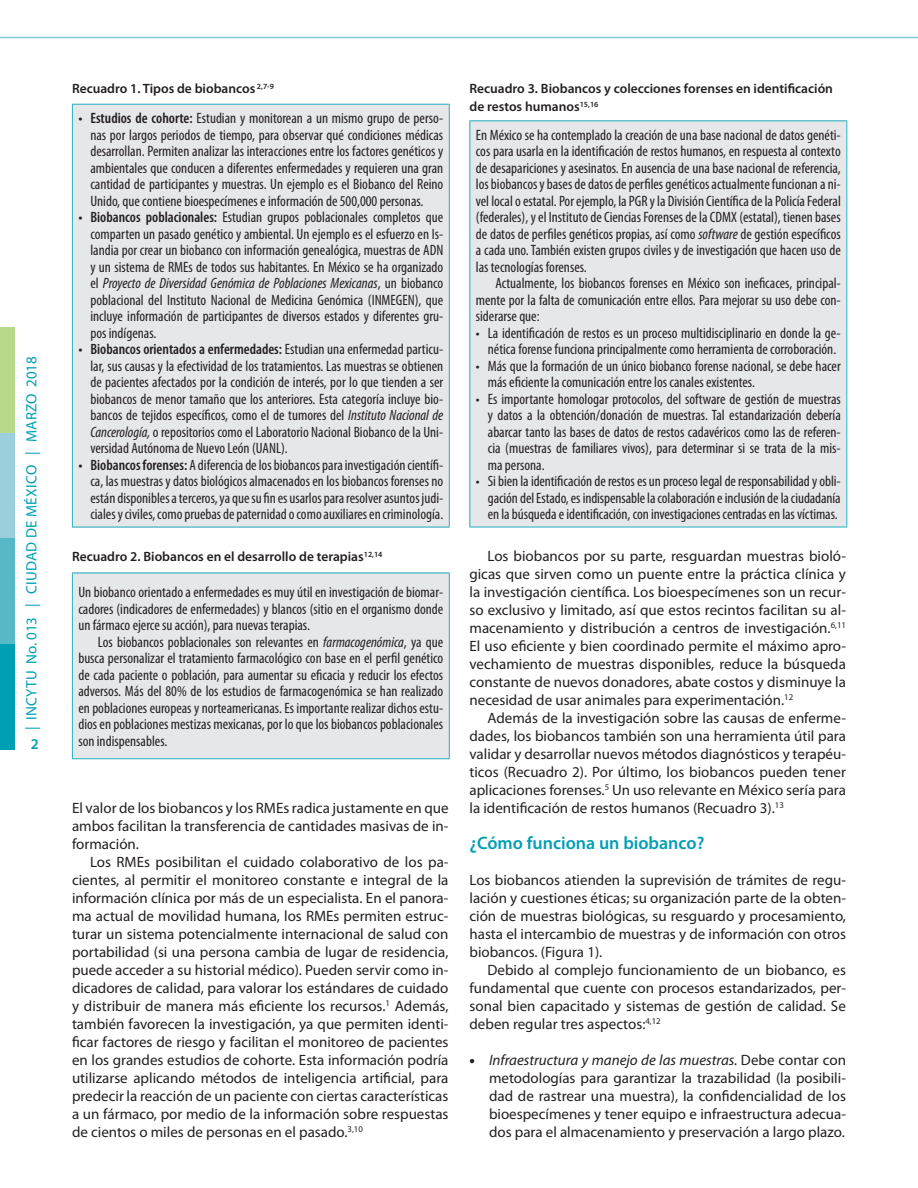
<style>
.page{position:relative;width:918px;height:1188px;background:#fff}
.page>*{position:absolute;margin:0;border:0;box-sizing:border-box;transform-origin:0 0}
.Títulos{font:600 18px "Myriad Pro";color:#009fb4}
.Texto_-_Tablas{font:condensed 15px/16.5px "Myriad Pro";color:#231f20;text-align:justify}
.Cuerpo_-_Sangria{font:15px/18px "Myriad Pro";color:#231f20;text-align:justify}
.Inicio_de_parrafo{font:15px/18px "Myriad Pro";color:#231f20;text-align:justify}
.t1{font:15px "Myriad Pro";letter-spacing:.02em;color:#009fb4}
.t2{font:600 15px "Myriad Pro";color:#009fb4}
.Títulos_-_Gráficos{font:600 13.5px/18px "Myriad Pro";color:#231f20}
.s1{font-weight:600}
.s2{font-style:italic}
.s3{font-weight:900}
</style>
<div class="page">
<div style="left:0;top:433px;width:14px;height:106px;background:#9acfdb"></div>
<div style="left:0;top:327px;width:14px;height:106px;background:#b8d989"></div>
<div style="left:0;top:538px;width:14px;height:106px;background:#57b8c8"></div>
<div style="left:0;top:644px;width:14px;height:106px;background:#009fb4"></div>
<hr style="left:0;top:37px;width:918px;height:1px;background:#81c6d3">
<div style="left:72px;top:104px;width:376px;height:423px;background:#e6e7e9"></div>
<hr style="left:72px;top:104px;width:378px;height:1px;background:#23b0c2">
<hr style="left:72px;top:105px;width:1px;height:422px;background:#23b0c2">
<hr style="left:449px;top:105px;width:1px;height:422px;background:#23b0c2">
<hr style="left:72px;top:527px;width:378px;height:1px;background:#23b0c2">
<div style="left:72px;top:573px;width:376px;height:186px;background:#e6e7e9"></div>
<hr style="left:72px;top:573px;width:378px;height:1px;background:#23b0c2">
<hr style="left:72px;top:573px;width:1px;height:185px;background:#23b0c2">
<hr style="left:449px;top:573px;width:1px;height:185px;background:#23b0c2">
<hr style="left:72px;top:758px;width:378px;height:1px;background:#23b0c2">
<div style="left:470px;top:120px;width:376px;height:407px;background:#e6e7e9"></div>
<hr style="left:470px;top:120px;width:377px;height:1px;background:#23b0c2">
<hr style="left:470px;top:121px;width:1px;height:406px;background:#23b0c2">
<hr style="left:846px;top:121px;width:1px;height:406px;background:#23b0c2">
<hr style="left:470px;top:527px;width:377px;height:1px;background:#23b0c2">
<p class="t1" style="left:22px;top:730px;width:376px;rotate:-90deg">| INCYTU No. 013 | CIUDAD DE MÉXICO | MARZO 2018</p>
<p class="t2" style="left:31px;top:735px;width:10px">2</p>
<p class="Títulos_-_Gráficos" style="left:72px;top:79px;width:203px">Recuadro 1. Tipos de biobancos <sup>2,7-9</sup></p>
<p class="Texto_-_Tablas" style="left:90px;top:110px;width:354px;text-indent:-12px"><span class="s1">• Estudios de cohorte:</span> Estudian y monitorean a un mismo grupo de perso&shy;nas por largos periodos de tiempo, para observar qué condiciones médicas desarrollan. Permiten analizar las interacciones entre los factores genéticos y ambientales que conducen a diferentes enfermedades y requieren una gran cantidad de participantes y muestras. Un ejemplo es el Biobanco del Reino Unido, que contiene bioespecímenes e información de 500,000 personas.</p>
<p class="Texto_-_Tablas" style="left:90px;top:209px;width:354px;text-indent:-12px"><span class="s1">• Biobancos poblacionales:</span> Estudian grupos poblacionales completos que comparten un pasado genético y ambiental. Un ejemplo es el esfuerzo en Is&shy;landia por crear un biobanco con información genealógica, muestras de ADN y un sistema de RMEs de todos sus habitantes. En México se ha organizado el <span class="s2">Proyecto de Diversidad Genómica de Poblaciones Mexicanas</span>, un biobanco poblacional del Instituto Nacional de Medicina Genómica (INMEGEN), que incluye información de participantes de diversos estados y diferentes gru&shy;pos indígenas.</p>
<p class="Texto_-_Tablas" style="left:90px;top:341px;width:354px;text-indent:-12px"><span class="s1">• Biobancos orientados a enfermedades:</span> Estudian una enfermedad particu&shy;lar, sus causas y la efectividad de los tratamientos. Las muestras se obtienen de pacientes afectados por la condición de interés, por lo que tienden a ser biobancos de menor tamaño que los anteriores. Esta categoría incluye bio&shy;bancos de tejidos específicos, como el de tumores del <span class="s2">Instituto Nacional de Cancerología,</span> o repositorios como el Laboratorio Nacional Biobanco de la Uni&shy;versidad Autónoma de Nuevo León (UANL).</p>
<p class="Texto_-_Tablas" style="left:90px;top:456px;width:354px;text-indent:-12px"><span class="s1">• Biobancos forenses:</span> A diferencia de los biobancos para investigación científi&shy;ca, las muestras y datos biológicos almacenados en los biobancos forenses no están disponibles a terceros, ya que su fin es usarlos para resolver asuntos judi&shy;ciales y civiles, como pruebas de paternidad o como auxiliares en criminología.</p>
<p class="Títulos_-_Gráficos" style="left:72px;top:547px;width:312px">Recuadro 2. Biobancos en el desarrollo de terapias<sup>12,14</sup></p>
<p class="Texto_-_Tablas" style="left:78px;top:584px;width:366px">Un biobanco orientado a enfermedades es muy útil en investigación de biomar&shy;cadores (indicadores de enfermedades) y blancos (sitio en el organismo donde un fármaco ejerce su acción), para nuevas terapias.</p>
<p class="Texto_-_Tablas" style="left:78px;top:633px;width:366px;text-indent:20px">Los biobancos poblacionales son relevantes en <span class="s2">farmacogenómica</span>, ya que busca personalizar el tratamiento farmacológico con base en el perfil genético de cada paciente o población, para aumentar su eficacia y reducir los efectos adversos. Más del 80% de los estudios de farmacogenómica se han realizado en poblaciones europeas y norteamericanas. Es importante realizar dichos estu&shy;dios en poblaciones mestizas mexicanas, por lo que los biobancos poblacionales son indispensables.</p>
<p class="Inicio_de_parrafo" style="left:72px;top:799px;width:378px">El valor de los biobancos y los RMEs radica justamente en que ambos facilitan la transferencia de cantidades masivas de in&shy;formación.</p>
<p class="Cuerpo_-_Sangria" style="left:72px;top:853px;width:378px;text-indent:18px">Los RMEs posibilitan el cuidado colaborativo de los pa&shy;cientes, al permitir el monitoreo constante e integral de la información clínica por más de un especialista. En el panora&shy;ma actual de movilidad humana, los RMEs permiten estruc&shy;turar un sistema potencialmente internacional de salud con portabilidad (si una persona cambia de lugar de residencia, puede acceder a su historial médico). Pueden servir como in&shy;dicadores de calidad, para valorar los estándares de cuidado y distribuir de manera más eficiente los recursos.<sup>1</sup> Además, también favorecen la investigación, ya que permiten identi&shy;ficar factores de riesgo y facilitan el monitoreo de pacientes en los grandes estudios de cohorte. Esta información podría utilizarse aplicando métodos de inteligencia artificial, para predecir la reacción de un paciente con ciertas características a un fármaco, por medio de la información sobre respuestas de cientos o miles de personas en el pasado.<sup>3,10</sup></p>
<p class="Títulos_-_Gráficos" style="left:470px;top:79px;width:365px">Recuadro 3. Biobancos y colecciones forenses en identificación de restos humanos<sup>15,16</sup></p>
<p class="Texto_-_Tablas" style="left:476px;top:126px;width:367px">En México se ha contemplado la creación de una base nacional de datos genéti&shy;cos para usarla en la identificación de restos humanos, en respuesta al contexto de desapariciones y asesinatos. En ausencia de una base nacional de referencia, los biobancos y bases de datos de perfiles genéticos actualmente funcionan a ni&shy;vel local o estatal. Por ejemplo, la PGR y la División Científica de la Policía Federal (federales), y el Instituto de Ciencias Forenses de la CDMX (estatal), tienen bases de datos de perfiles genéticos propias, así como <span class="s2">software</span> de gestión específicos a cada uno. También existen grupos civiles y de investigación que hacen uso de las tecnologías forenses.</p>
<p class="Texto_-_Tablas" style="left:476px;top:275px;width:366px;text-indent:20px">Actualmente, los biobancos forenses en México son ineficaces, principal&shy;mente por la falta de comunicación entre ellos. Para mejorar su uso debe con&shy;siderarse que:</p>
<p class="Texto_-_Tablas" style="left:476px;top:324px;width:366px;text-align:center">• La identificación de restos es un proceso multidisciplinario en donde la ge&shy;nética forense funciona principalmente como herramienta de corroboración.</p>
<p class="Texto_-_Tablas" style="left:488px;top:357px;width:354px;text-indent:-12px">• Más que la formación de un único biobanco forense nacional, se debe hacer más eficiente la comunicación entre los canales existentes.</p>
<p class="Texto_-_Tablas" style="left:488px;top:390px;width:354px;text-indent:-12px">• Es importante homologar protocolos, del software de gestión de muestras y datos a la obtención/donación de muestras. Tal estandarización debería abarcar tanto las bases de datos de restos cadavéricos como las de referen&shy;cia (muestras de familiares vivos), para determinar si se trata de la mis&shy;ma persona.</p>
<p class="Texto_-_Tablas" style="left:488px;top:473px;width:354px;text-indent:-12px">• Si bien la identificación de restos es un proceso legal de responsabilidad y obli&shy;gación del Estado, es indispensable la colaboración e inclusión de la ciudadanía en la búsqueda e identificación, con investigaciones centradas en las víctimas.</p>
<p class="Cuerpo_-_Sangria" style="left:470px;top:547px;width:378px;text-indent:18px">Los biobancos por su parte, resguardan muestras bioló&shy;gicas que sirven como un puente entre la práctica clínica y la investigación científica. Los bioespecímenes son un recur&shy;so exclusivo y limitado, así que estos recintos facilitan su al&shy;macenamiento y distribución a centros de investigación.<sup>6,11<br></sup>El uso eficiente y bien coordinado permite el máximo apro&shy;vechamiento de muestras disponibles, reduce la búsqueda constante de nuevos donadores, abate costos y disminuye la necesidad de usar animales para experimentación.<sup>12</sup></p>
<p class="Cuerpo_-_Sangria" style="left:470px;top:709px;width:378px;text-indent:18px">Además de la investigación sobre las causas de enferme&shy;dades, los biobancos también son una herramienta útil para validar y desarrollar nuevos métodos diagnósticos y terapéu&shy;ticos (Recuadro 2). Por último, los biobancos pueden tener aplicaciones forenses.<sup>5</sup> Un uso relevante en México sería para la identificación de restos humanos (Recuadro 3).<sup>13</sup></p>
<p class="Títulos" style="left:470px;top:832px;width:236px">¿Cómo funciona un biobanco?</p>
<p class="Inicio_de_parrafo" style="left:470px;top:871px;width:378px">Los biobancos atienden la suprevisión de trámites de regu&shy;lación y cuestiones éticas; su organización parte de la obten&shy;ción de muestras biológicas, su resguardo y procesamiento, hasta el intercambio de muestras y de información con otros biobancos. (Figura 1).</p>
<p class="Cuerpo_-_Sangria" style="left:470px;top:961px;width:378px;text-indent:18px">Debido al complejo funcionamiento de un biobanco, es fundamental que cuente con procesos estandarizados, per&shy;sonal bien capacitado y sistemas de gestión de calidad. Se deben regular tres aspectos:<sup>4,12</sup></p>
<p class="Cuerpo_-_Sangria" style="left:489px;top:1051px;width:359px;text-indent:-20px"><span class="s3">•</span> <span class="s2">Infraestructura y manejo de las muestras.</span> Debe contar con metodologías para garantizar la trazabilidad (la posibili&shy;dad de rastrear una muestra), la confidencialidad de los bioespecímenes y tener equipo e infraestructura adecua&shy;dos para el almacenamiento y preservación a largo plazo.</p>
</div>
